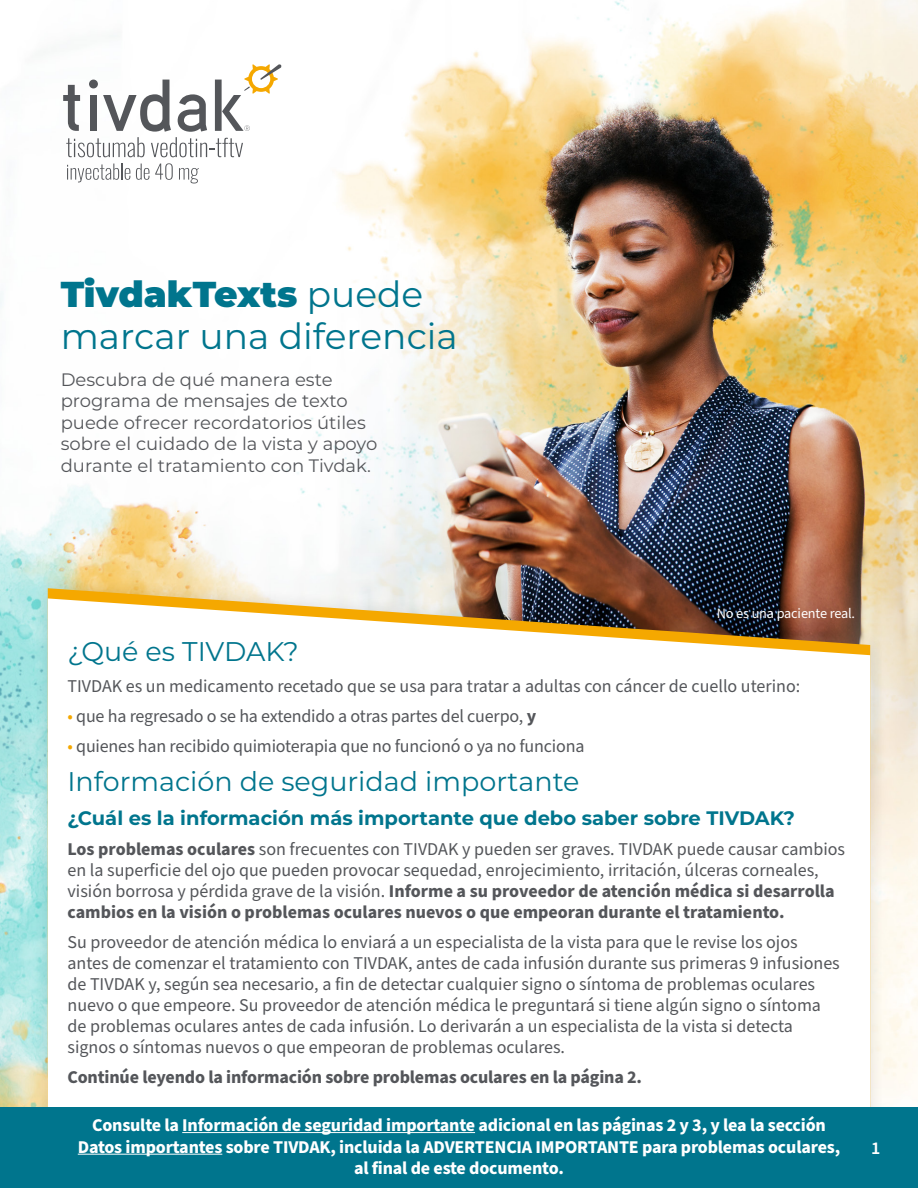
<style>
.page{position:relative;width:918px;height:1188px;background:#fff}
.page>*{position:absolute;margin:0;border:0;box-sizing:border-box;transform-origin:0 0}
.t1{font:36px/42px "Montserrat";color:#00758d}
.t2{font:27px "Montserrat";color:#00758d}
.t3{font:700 19.5px "Montserrat";color:#00758d}
.t4{font:18px/21px "Source Sans Pro";color:#54565a}
.t5{font:700 18px/21.6px "Source Sans Pro";letter-spacing:-.01em;color:#fff;text-align:center}
.t6{font:18px/21.6px "Montserrat";color:#54565a}
.t7{font:700 18px "Source Sans Pro";letter-spacing:-.01em;color:#54565a}
.t8{font:600 18px "Source Sans Pro";color:#fff}
.t9{font:14.25px "Source Sans Pro";letter-spacing:-.01em;color:#fff}
.s1{font-weight:900}
.s2{color:#f5a800}
.s3{font-weight:700}
</style>
<div class="page">
<img style="left:0;top:0;width:918px;height:1107px">
<div style="left:33px;top:574px;width:853px;height:567px;background:#231f20;opacity:.12"></div>
<svg style="left:48px;top:598px;width:822px;height:509px"></svg>
<div style="left:0;top:1107px;width:918px;height:81px;background:#00758d"></div>
<svg style="left:63px;top:64px;width:219px;height:93px"></svg>
<svg style="left:67px;top:164px;width:63px;height:18px"></svg>
<svg style="left:136px;top:163px;width:37px;height:17px"></svg>
<svg style="left:179px;top:168px;width:20px;height:15px"></svg>
<hr style="left:182px;top:1132px;width:293px;height:1px;background:#fff">
<hr style="left:78px;top:1154px;width:144px;height:1px;background:#fff">
<p class="t1" style="left:61px;top:272px;width:399px"><span class="s1">TivdakTexts</span> puede marcar una diferencia</p>
<p class="t6" style="left:61px;top:368px;width:318px">Descubra de qué manera este programa de mensajes de texto puede ofrecer recordatorios útiles sobre el cuidado de la vista y apoyo durante el tratamiento con Tivdak.</p>
<p class="t9" style="left:717px;top:603px;width:140px">No es una paciente real.</p>
<p class="t2" style="left:68px;top:632px;width:233px">¿Qué es TIVDAK?</p>
<p class="t4" style="left:68px;top:676px;width:734px">TIVDAK es un medicamento recetado que se usa para tratar a adultas con cáncer de cuello uterino:</p>
<p class="t4" style="left:68px;top:706px;width:470px"><span class="s2">•</span> que ha regresado o se ha extendido a otras partes del cuerpo, <span class="s3">y</span></p>
<p class="t4" style="left:68px;top:736px;width:519px"><span class="s2">•</span> quienes han recibido quimioterapia que no funcionó o ya no funciona</p>
<p class="t2" style="left:68px;top:763px;width:513px">Información de seguridad importante</p>
<p class="t3" style="left:68px;top:804px;width:729px">¿Cuál es la información más importante que debo saber sobre TIVDAK?</p>
<p class="t4" style="left:68px;top:839px;width:779px"><span class="s3">Los problemas oculares</span> son frecuentes con TIVDAK y pueden ser graves. TIVDAK puede causar cambios en la superficie del ojo que pueden provocar sequedad, enrojecimiento, irritación, úlceras corneales, visión borrosa y pérdida grave de la visión. <span class="s3">Informe a su proveedor de atención médica si desarrolla cambios en la visión o problemas oculares nuevos o que empeoran durante el tratamiento.</span></p>
<p class="t4" style="left:68px;top:932px;width:774px">Su proveedor de atención médica lo enviará a un especialista de la vista para que le revise los ojos antes de comenzar el tratamiento con TIVDAK, antes de cada infusión durante sus primeras 9 infusiones de TIVDAK y, según sea necesario, a fin de detectar cualquier signo o síntoma de problemas oculares nuevo o que empeore. Su proveedor de atención médica le preguntará si tiene algún signo o síntoma de problemas oculares antes de cada infusión. Lo derivarán a un especialista de la vista si detecta signos o síntomas nuevos o que empeoran de problemas oculares.</p>
<p class="t7" style="left:68px;top:1065px;width:576px">Continúe leyendo la información sobre problemas oculares en la página 2.</p>
<p class="t5" style="left:78px;top:1115px;width:764px">Consulte la Información de seguridad importante adicional en las páginas 2 y 3, y lea la sección<br>Datos importantes sobre TIVDAK, incluida la ADVERTENCIA IMPORTANTE para problemas oculares, al final de este documento.</p>
<p class="t8" style="left:871px;top:1136px;width:11px">1</p>
</div>
